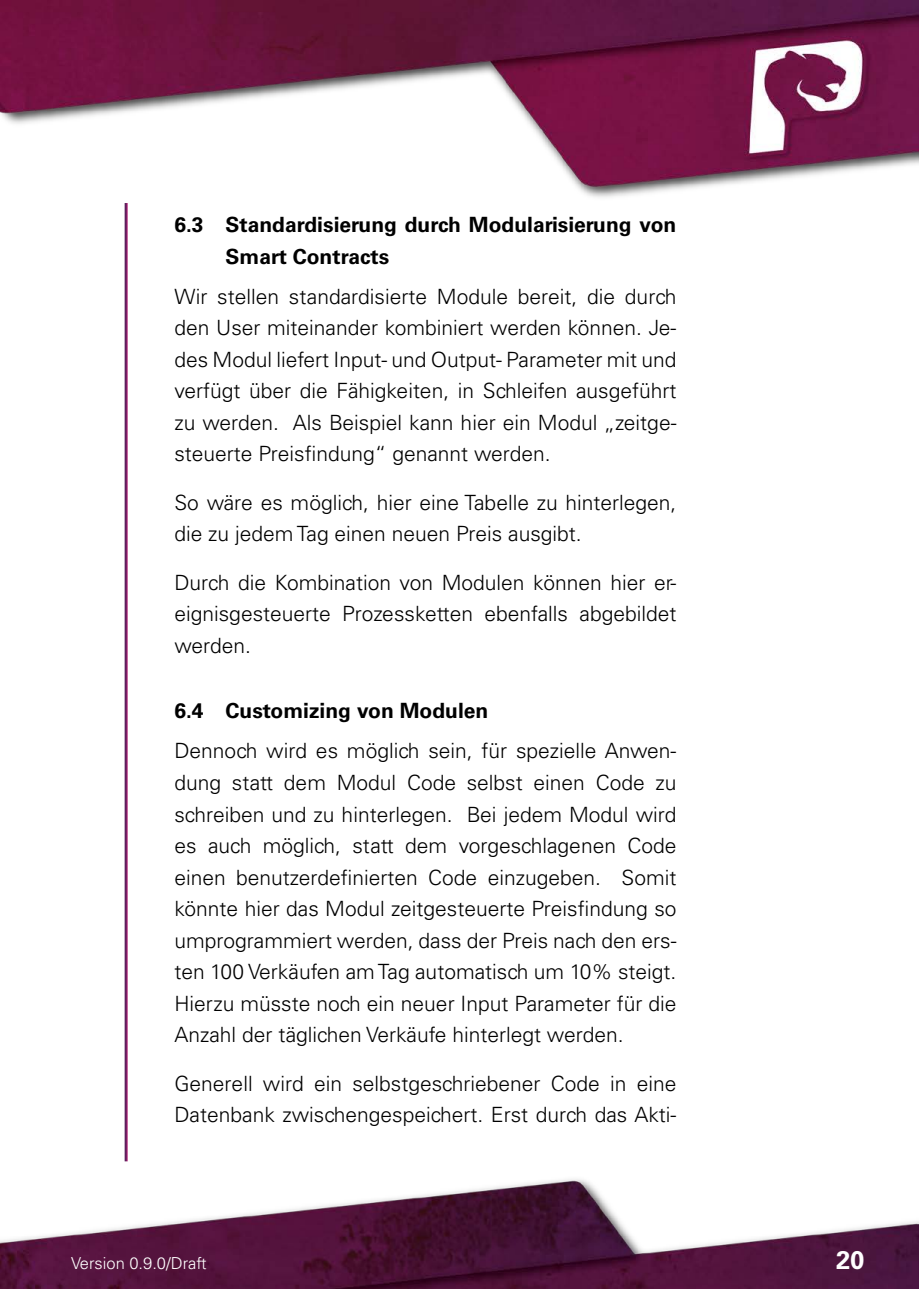
<style>
.page{position:relative;width:919px;height:1289px;background:#fff}
.page>*{position:absolute;margin:0;border:0;box-sizing:border-box;transform-origin:0 0}
.t1{font:700 25.5px "Univers LT Std";color:#fff}
.t2{font:300 21px/31.5px "Univers LT Std";color:#000;text-align:justify}
.t3{font:700 21px/31.5px "Univers LT Std";color:#000}
.t4{font:300 16.5px "Univers LT Std";color:#fff}
</style>
<div class="page">
<img style="left:0;top:0;width:918px;height:1288px">
<p class="t3" style="left:225px;top:209px;width:452px;text-indent:-51px">6.3 Standardisierung durch Modularisierung von<br>Smart Contracts</p>
<p class="t2" style="left:174px;top:280px;width:503px">Wir stellen standardisierte Module bereit, die durch den User miteinander kombiniert werden können. Je&shy;des Modul liefert Input- und Output- Parameter mit und verfügt über die Fähigkeiten, in Schleifen ausgeführt zu werden. Als Beispiel kann hier ein Modul „zeitge&shy;steuerte Preisfindung“ genannt werden.</p>
<p class="t2" style="left:174px;top:486px;width:503px">So wäre es möglich, hier eine Tabelle zu hinterlegen, die zu jedem Tag einen neuen Preis ausgibt.</p>
<p class="t2" style="left:174px;top:566px;width:503px">Durch die Kombination von Modulen können hier er&shy;eignisgesteuerte Prozessketten ebenfalls abgebildet werden.</p>
<p class="t3" style="left:174px;top:695px;width:315px">6.4 Customizing von Modulen</p>
<p class="t2" style="left:174px;top:735px;width:503px">Dennoch wird es möglich sein, für spezielle Anwen&shy;dung statt dem Modul Code selbst einen Code zu schreiben und zu hinterlegen. Bei jedem Modul wird es auch möglich, statt dem vorgeschlagenen Code einen benutzerdefinierten Code einzugeben. Somit könnte hier das Modul zeitgesteuerte Preisfindung so umprogrammiert werden, dass der Preis nach den ers&shy;ten 100 Verkäufen am Tag automatisch um 10% steigt.<br>Hierzu müsste noch ein neuer Input Parameter für die Anzahl der täglichen Verkäufe hinterlegt werden.</p>
<p class="t2" style="left:174px;top:1067px;width:503px">Generell wird ein selbstgeschriebener Code in eine<br>Datenbank zwischengespeichert. Erst durch das Akti-</p>
<p class="t4" style="left:71px;top:1253px;width:137px">Version 0.9.0/Draft</p>
<p class="t1" style="left:836px;top:1245px;width:30px">20</p>
</div>
